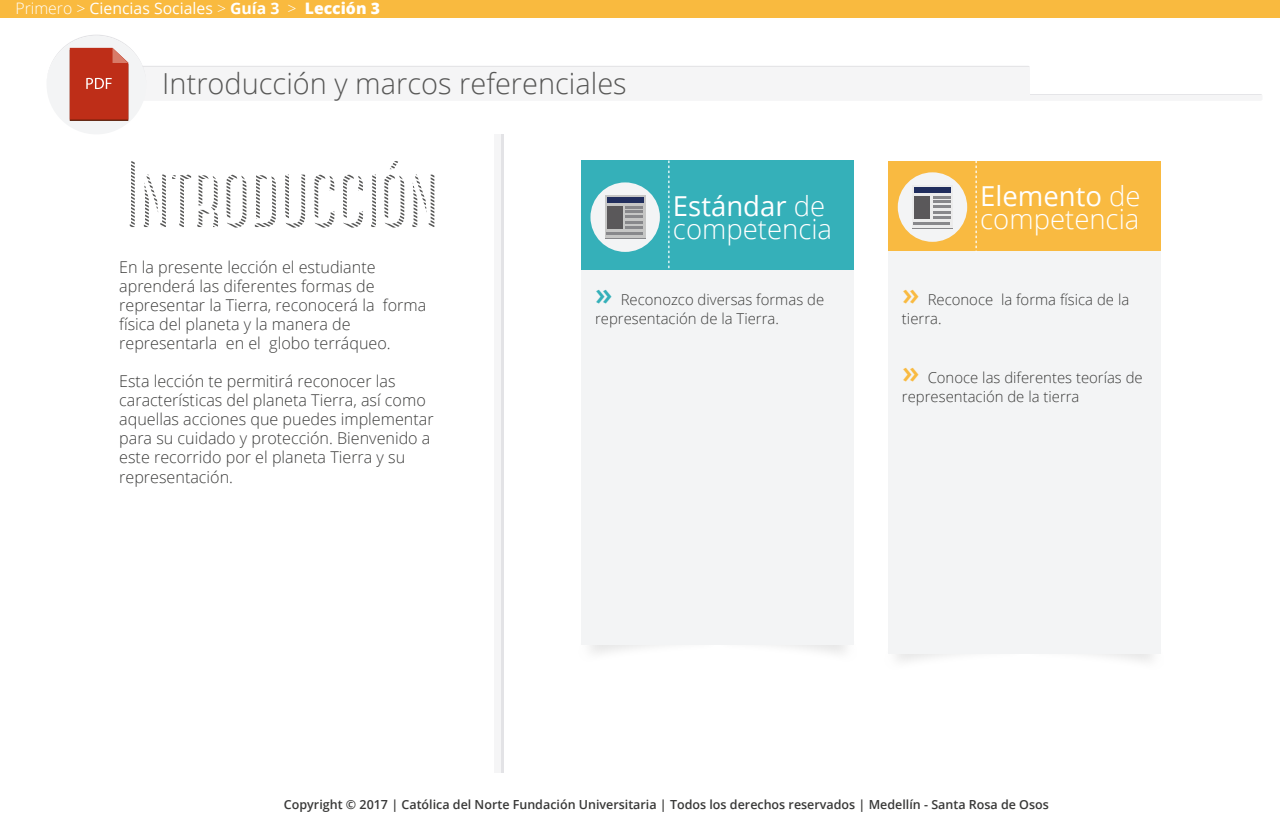
<style>
.page{position:relative;width:1280px;height:824px;background:#fff}
.page>*{position:absolute;margin:0;border:0;box-sizing:border-box;transform-origin:0 0}
.t1{font:93.75px "Canter Bold Strips";color:#575756}
.t2{font:300 29px "Open Sans";color:#575756}
.t3{font:300 27.5px/22.9px "Open Sans";color:#fff}
.t4{font:300 16.25px/19px "Open Sans";color:#3c3c3b}
.t5{font:15.75px "Open Sans";color:#fff}
.t6{font:300 15px/19.1px "Open Sans";color:#3c3c3b}
.t7{font:600 12.5px "Open Sans";color:#393938}
.s1{font-weight:300}
.s2{font-weight:700}
.s3{font-weight:800}
.s4{font-weight:400}
.s5{font-weight:600;font-size:31.5px;color:#35b0b9}
.s6{font-weight:600;font-size:31.5px;color:#f9ba41}
</style>
<div class="page">
<div style="left:0;top:0;width:1280px;height:18px;background:#f9ba3f"></div>
<div style="left:47px;top:36px;width:99px;height:98px;background:#f3f4f5;border-radius:50%"></div>
<svg style="left:47px;top:35px;width:1215px;height:86px"></svg>
<div style="left:494px;top:134px;width:7px;height:638px;background:#f5f5f6"></div>
<hr style="left:501px;top:134px;width:2px;height:638px;background:#e3e3e6">
<div style="left:581px;top:160px;width:272px;height:110px;background:#35b0b9"></div>
<div style="left:581px;top:270px;width:272px;height:375px;background:#f3f4f5"></div>
<div style="left:590px;top:182px;width:70px;height:70px;background:#f3f4f5;border-radius:50%"></div>
<div style="left:605px;top:196px;width:40px;height:43px;background:#c6c6c5"></div>
<svg style="left:605px;top:195px;width:40px;height:40px"></svg>
<div style="left:607px;top:198px;width:36px;height:5px;background:#212e5e"></div>
<div style="left:607px;top:206px;width:16px;height:23px;background:#5a585a"></div>
<hr style="left:607px;top:232px;width:36px;height:2px;background:#88888b">
<svg style="left:625px;top:206px;width:18px;height:17px"></svg>
<hr style="left:625px;top:226px;width:18px;height:3px;background:#88888b">
<svg style="left:668px;top:160px;width:1px;height:109px"></svg>
<div style="left:888px;top:160px;width:273px;height:91px;background:#f9ba41"></div>
<div style="left:888px;top:251px;width:273px;height:402px;background:#f3f4f5"></div>
<div style="left:898px;top:172px;width:69px;height:70px;background:#f3f4f5;border-radius:50%"></div>
<div style="left:912px;top:186px;width:41px;height:43px;background:#ececec"></div>
<svg style="left:913px;top:187px;width:38px;height:38px"></svg>
<div style="left:914px;top:188px;width:37px;height:5px;background:#212e5e"></div>
<div style="left:914px;top:196px;width:16px;height:22px;background:#5a585a"></div>
<hr style="left:914px;top:222px;width:36px;height:2px;background:#88888b">
<svg style="left:933px;top:196px;width:18px;height:22px"></svg>
<svg style="left:976px;top:160px;width:1px;height:91px"></svg>
<p class="t5" style="left:15px;top:-3px;width:366px"><span class="s1">Primero &gt;</span> Ciencias Sociales <span class="s1">&gt;</span> <span class="s2">Guía 3</span> <span class="s1">&gt;</span> <span class="s3">Lección 3</span></p>
<h2 class="t2" style="left:162px;top:64px;width:466px">Introducción y marcos referenciales</h2>
<h1 class="t1" style="left:121px;top:139px;width:316px">Introducción</h1>
<p class="t4" style="left:119px;top:257px;width:309px">En la presente lección el estudiante aprenderá las diferentes formas de representar la Tierra, reconocerá la forma física del planeta y la manera de representarla en el globo terráqueo.</p>
<p class="t4" style="left:119px;top:371px;width:316px">Esta lección te permitirá reconocer las características del planeta Tierra, así como aquellas acciones que puedes implementar para su cuidado y protección. Bienvenido a este recorrido por el planeta Tierra y su representación.</p>
<h3 class="t3" style="left:673px;top:194px;width:161px"><span class="s4">Estándar</span> de competencia</h3>
<h3 class="t3" style="left:980px;top:183px;width:162px"><span class="s4">Elemento</span> de competencia</h3>
<p class="t6" style="left:595px;top:289px;width:231px"><span class="s5">»</span> Reconozco diversas formas de representación de la Tierra.</p>
<p class="t6" style="left:902px;top:289px;width:229px"><span class="s6">»</span> Reconoce la forma física de la tierra.</p>
<p class="t6" style="left:902px;top:367px;width:242px"><span class="s6">»</span> Conoce las diferentes teorías de representación de la tierra</p>
<p class="t7" style="left:284px;top:796px;width:766px">Copyright © 2017 | Católica del Norte Fundación Universitaria | Todos los derechos reservados | Medellín - Santa Rosa de Osos</p>
</div>
